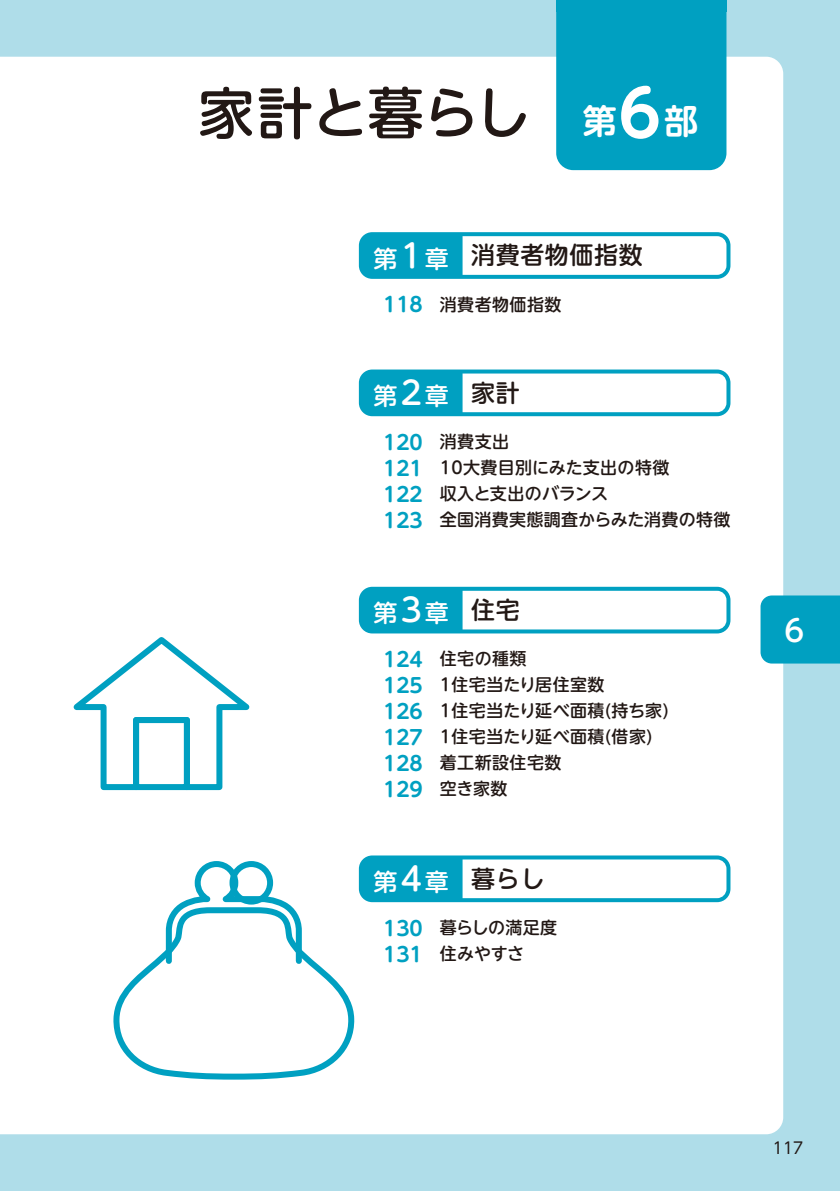
<style>
.page{position:relative;width:840px;height:1191px;background:#fff}
.page>*{position:absolute;margin:0;border:0;box-sizing:border-box;transform-origin:0 0}
.t1{font:500 56px "UD Shin M Go Pro";letter-spacing:-.01em;color:#221815}
.t2{font:500 30px "UD Shin M Go Pro";color:#fff}
.t3{font:500 24px "UD Shin M Go Pro";letter-spacing:.025em;color:#221815}
.t4{font:500 24px "UD Shin M Go Pro";color:#fff}
.t5{font:700 20px/26px "UD Shin M Go Pro De";color:#00a0c1;text-align:justify}
.t6{font:500 17px/26px "UD Shin M Go Pro";letter-spacing:.02em;color:#221815}
.t7{font:500 17px/26px "UD Shin M Go Pro";letter-spacing:-.005em;color:#221815}
.t8{font:16px "UD Shin Go Pro";color:#221815;scale:.95 1}
.s1{font-family:"UD Shin M Go Pro De";font-weight:700;font-size:34px;color:#fff}
.s2{font-family:"UD Shin M Go Pro De";font-weight:700;font-size:64px;color:#fff}
.s3{color:#fff}
.s4{font-size:32px;color:#fff}
.s5{font-family:"UD Shin M Go Pro De";font-weight:700;font-size:20px;color:#00a0c1}
.s6{font-size:32px}
.s7{color:#221815}
</style>
<div class="page">
<div style="left:0;top:0;width:839px;height:1191px;background:#afdde9"></div>
<div style="left:0;top:57px;width:782px;height:1077px;background:#fff"></div>
<div style="left:556px;top:11px;width:170px;height:159px;background:#00a0c1"></div>
<div style="left:556px;top:0;width:170px;height:11px;background:#00a0c1"></div>
<svg style="left:358px;top:232px;width:372px;height:47px;background:#99d9e6"></svg>
<svg style="left:358px;top:369px;width:372px;height:47px;background:#9ad9e6"></svg>
<svg style="left:358px;top:587px;width:372px;height:46px;background:#9bd9e6"></svg>
<svg style="left:358px;top:855px;width:372px;height:47px;background:#9ad9e6"></svg>
<svg style="left:163px;top:858px;width:142px;height:46px;background:#c4e9f0"></svg>
<svg style="left:110px;top:904px;width:247px;height:178px;background:#e4f4f8"></svg>
<svg style="left:59px;top:631px;width:204px;height:162px;background:#e7f6f9"></svg>
<div style="left:133px;top:717px;width:57px;height:73px;border:6px solid #00a0c1"></div>
<div style="left:760px;top:595px;width:79px;height:68px;background:#00a0c1"></div>
<h1 class="t1" style="left:198px;top:68px;width:501px">家計と暮らし <span class="s1">第</span><span class="s2">6</span><span class="s1">部</span></h1>
<h3 class="t3" style="left:373px;top:236px;width:270px"><span class="s3">第</span><span class="s4">1</span><span class="s3">章</span> 消費者物価指数</h3>
<p class="t6" style="left:383px;top:290px;width:180px"><span class="s5">118</span> 消費者物価指数</p>
<h3 class="t4" style="left:373px;top:376px;width:147px">第<span class="s6">2</span>章 <span class="s7">家計</span></h3>
<p class="t5" style="left:383px;top:428px;width:41px">120<br>121<br>122<br>123</p>
<p class="t6" style="left:439px;top:428px;width:292px">消費支出<br>10大費目別にみた支出の特徴<br>収入と支出のバランス<br>全国消費実態調査からみた消費の特徴</p>
<h3 class="t4" style="left:373px;top:593px;width:147px">第<span class="s6">3</span>章 <span class="s7">住宅</span></h3>
<p class="t5" style="left:383px;top:645px;width:41px">124<br>125<br>126<br>127<br>128<br>129</p>
<p class="t6" style="left:439px;top:645px;width:230px">住宅の種類<br>1住宅当たり居住室数<br>1住宅当たり延べ面積(持ち家)<br>1住宅当たり延べ面積(借家)着工新設住宅数<br>空き家数</p>
<h3 class="t3" style="left:373px;top:859px;width:172px"><span class="s3">第</span><span class="s4">4</span><span class="s3">章</span> 暮らし</h3>
<p class="t5" style="left:383px;top:914px;width:41px">130<br>131</p>
<p class="t7" style="left:439px;top:913px;width:119px">暮らしの満足度住みやすさ</p>
<h2 class="t2" style="left:784px;top:606px;width:21px">6</h2>
<p class="t8" style="left:772px;top:1135px;width:33px">117</p>
</div>
